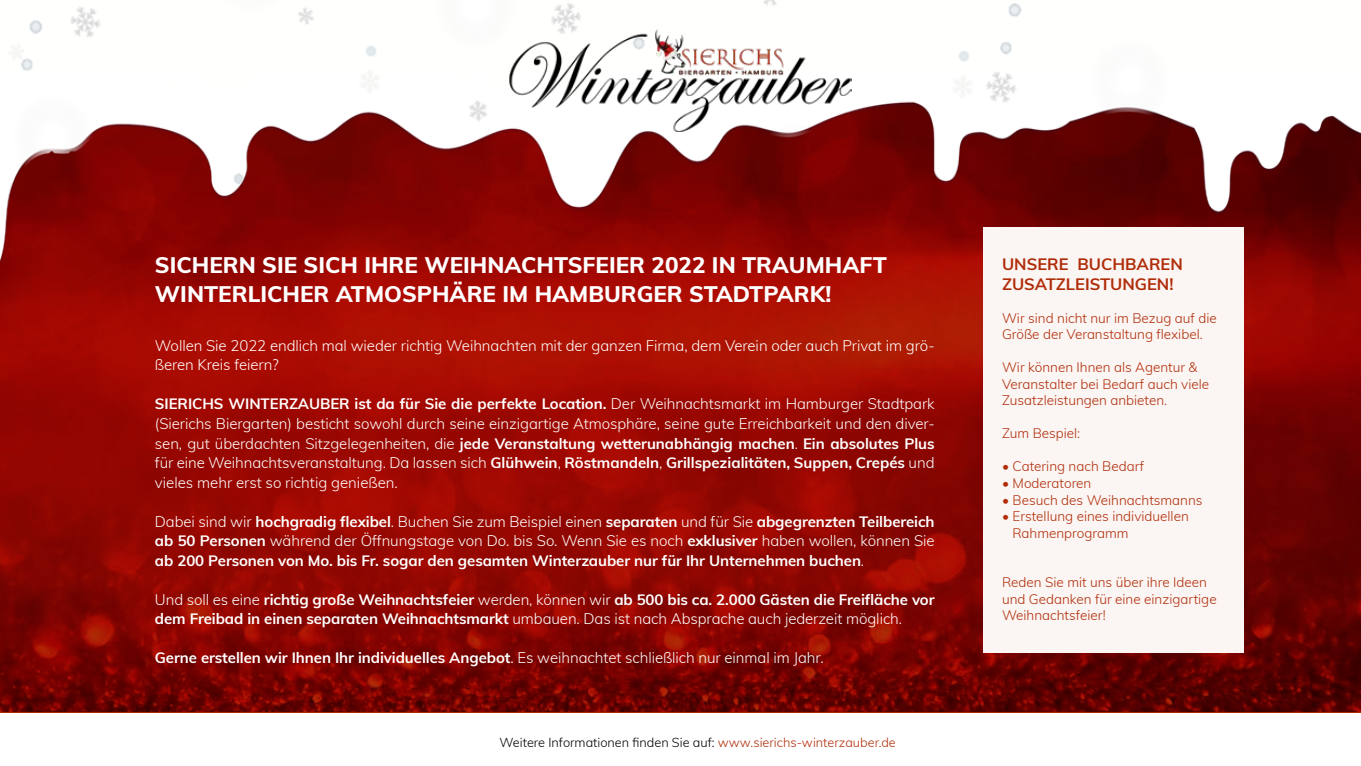
<style>
.page{position:relative;width:1361px;height:766px;background:#fff}
.page>*{position:absolute;margin:0;border:0;box-sizing:border-box;transform-origin:0 0}
.t1{font:800 22.5px/28.5px "Muli";color:#fff}
.t2{font:700 16.5px/19.5px "Muli";color:#b02c08}
.t3{font:700 15px/19.5px "Muli";letter-spacing:-.005em;color:#fff;text-align:justify}
.t4{font:300 15px/19.5px "Muli";letter-spacing:-.005em;color:#fff}
.t5{font:300 13.5px/16.5px "Muli";color:#b02c08}
.t6{font:300 12.75px "Muli";color:#000}
.s1{font-weight:700}
.s2{font-weight:300}
.s3{color:#b02c08}
</style>
<div class="page">
<img style="left:0;top:269px;width:1361px;height:442px">
<div style="left:983px;top:227px;width:261px;height:425px;background:#fbf5f3"></div>
<img style="left:0;top:0;width:1361px;height:269px">
<img style="left:509px;top:29px;width:342px;height:102px">
<h1 class="t1" style="left:155px;top:250px;width:733px">SICHERN SIE SICH IHRE WEIHNACHTSFEIER 2022 IN TRAUMHAFT<br>WINTERLICHER ATMOSPHÄRE IM HAMBURGER STADTPARK!</h1>
<p class="t2" style="left:1002px;top:254px;width:182px">UNSERE BUCHBAREN<br>ZUSATZLEISTUNGEN!</p>
<p class="t5" style="left:1002px;top:309px;width:216px">Wir sind nicht nur im Bezug auf die<br>Größe der Veranstaltung flexibel.</p>
<p class="t5" style="left:1002px;top:358px;width:209px">Wir können Ihnen als Agentur &amp;<br>Veranstalter bei Bedarf auch viele<br>Zusatzleistungen anbieten.</p>
<p class="t5" style="left:1002px;top:424px;width:80px">Zum Bespiel:</p>
<p class="t5" style="left:1002px;top:457px;width:144px">• Catering nach Bedarf</p>
<p class="t5" style="left:1002px;top:474px;width:91px">• Moderatoren</p>
<p class="t5" style="left:1002px;top:490px;width:202px">• Besuch des Weihnachtsmanns</p>
<p class="t5" style="left:1012px;top:507px;width:178px;text-indent:-10px">• Erstellung eines individuellen<br>Rahmenprogramm</p>
<p class="t5" style="left:1002px;top:573px;width:216px">Reden Sie mit uns über ihre Ideen und Gedanken für eine einzigartige<br>Weihnachtsfeier!</p>
<p class="t4" style="left:155px;top:335px;width:781px">Wollen Sie 2022 endlich mal wieder richtig Weihnachten mit der ganzen Firma, dem Verein oder auch Privat im grö&shy;ßeren Kreis feiern?</p>
<p class="t4" style="left:155px;top:393px;width:781px;text-align:justify"><span class="s1">SIERICHS WINTERZAUBER ist da für Sie die perfekte Location.</span> Der Weihnachtsmarkt im Hamburger Stadtpark (Sierichs Biergarten) besticht sowohl durch seine einzigartige Atmosphäre, seine gute Erreichbarkeit und den diver&shy;sen, gut überdachten Sitzgelegenheiten, die <span class="s1">jede Veranstaltung wetterunabhängig machen</span>. <span class="s1">Ein absolutes Plus </span>für eine Weihnachtsveranstaltung. Da lassen sich <span class="s1">Glühwein</span>, <span class="s1">Röstmandeln</span>, <span class="s1">Grillspezialitäten, Suppen, Crepés</span> und vieles mehr erst so richtig genießen.</p>
<p class="t3" style="left:155px;top:510px;width:781px"><span class="s2">Dabei sind wir</span> hochgradig flexibel<span class="s2">. Buchen Sie zum Beispiel einen</span> separaten <span class="s2">und für Sie</span> abgegrenzten Teilbereich ab 50 Personen <span class="s2">während der Öffnungstage von Do. bis So. Wenn Sie es noch</span> exklusiver <span class="s2">haben wollen, können Sie </span>ab 200 Personen von Mo. bis Fr. sogar den gesamten Winterzauber nur für Ihr Unternehmen buchen<span class="s2">.</span></p>
<p class="t3" style="left:155px;top:588px;width:781px"><span class="s2">Und soll es eine</span> richtig große Weihnachtsfeier <span class="s2">werden, können wir</span> ab 500 bis ca. 2.000 Gästen die Freifläche vor dem Freibad in einen separaten Weihnachtsmarkt <span class="s2">umbauen. Das ist nach Absprache auch jederzeit möglich.</span></p>
<p class="t3" style="left:155px;top:647px;width:670px">Gerne erstellen wir Ihnen Ihr individuelles Angebot<span class="s2">. Es weihnachtet schließlich nur einmal im Jahr.</span></p>
<p class="t6" style="left:499px;top:732px;width:398px">Weitere Informationen finden Sie auf: <span class="s3">www.sierichs-winterzauber.de</span></p>
</div>
